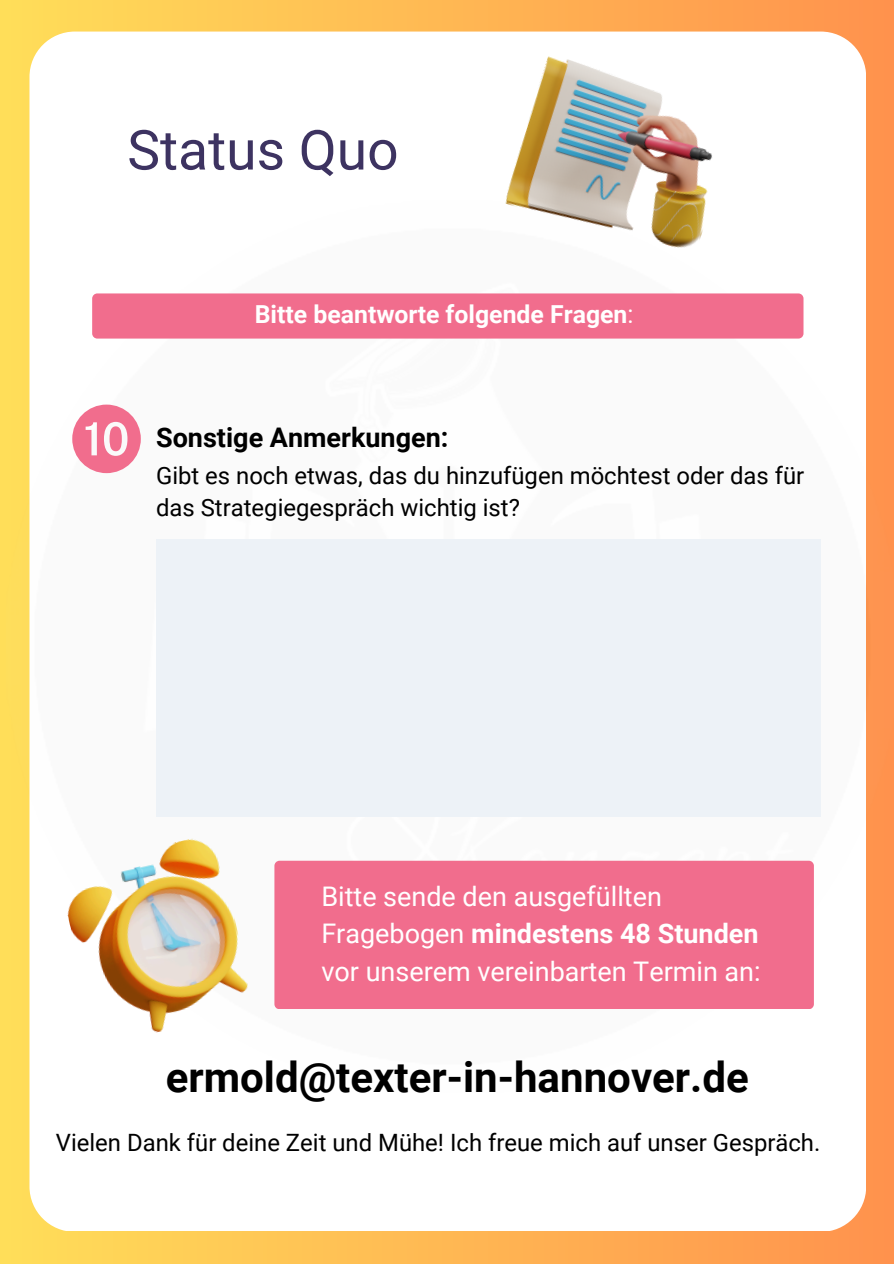
<style>
.page{position:relative;width:894px;height:1264px;background:#fff}
.page>*{position:absolute;margin:0;border:0;box-sizing:border-box;transform-origin:0 0}
.t1{font:55.2px "Roboto";color:#3d3361}
.t2{font:700 42px "Roboto";color:#000}
.t3{font:27px/37.2px "Roboto";color:#fff}
.t4{font:700 27px "Roboto";color:#000}
.t5{font:700 24.75px "Roboto";color:#fff}
.t6{font:23.85px/32.4px "Roboto";color:#000}
.s1{font-weight:400}
.s2{font-weight:700}
</style>
<div class="page">
<div style="left:0;top:0;width:893px;height:1263px;background:linear-gradient(to right,#ffdf5e,#ff9553)"></div>
<div style="left:29px;top:32px;width:836px;height:1198px;background:#fff;border-radius:45px"></div>
<img style="left:7px;top:200px;width:886px;height:891px">
<div style="left:274px;top:860px;width:539px;height:149px;background:#f16d8d;border-radius:5px"></div>
<div style="left:92px;top:293px;width:711px;height:45px;background:#f16d8d;border-radius:5px"></div>
<div style="left:156px;top:539px;width:664px;height:277px;background:#edf2f7"></div>
<svg style="left:72px;top:404px;width:69px;height:69px"></svg>
<img style="left:57px;top:833px;width:198px;height:212px">
<img style="left:500px;top:56px;width:240px;height:209px">
<h3 class="t1" style="left:127px;top:118px;width:273px">Status Quo</h3>
<h2 class="t5" style="left:255px;top:300px;width:380px">Bitte beantworte folgende Fragen<span class="s1">:</span></h2>
<h1 class="t4" style="left:156px;top:422px;width:294px">Sonstige Anmerkungen:</h1>
<p class="t6" style="left:156px;top:459px;width:649px">Gibt es noch etwas, das du hinzufügen möchtest oder das für das Strategiegespräch wichtig ist?</p>
<p class="t3" style="left:321px;top:878px;width:440px">Bitte sende den ausgefüllten<br>Fragebogen <span class="s2">mindestens 48 Stunden </span>vor unserem vereinbarten Termin an:</p>
<h4 class="t2" style="left:166px;top:1052px;width:584px">ermold@texter-in-hannover.de</h4>
<p class="t6" style="left:56px;top:1126px;width:765px">Vielen Dank für deine Zeit und Mühe! Ich freue mich auf unser Gespräch.</p>
</div>
